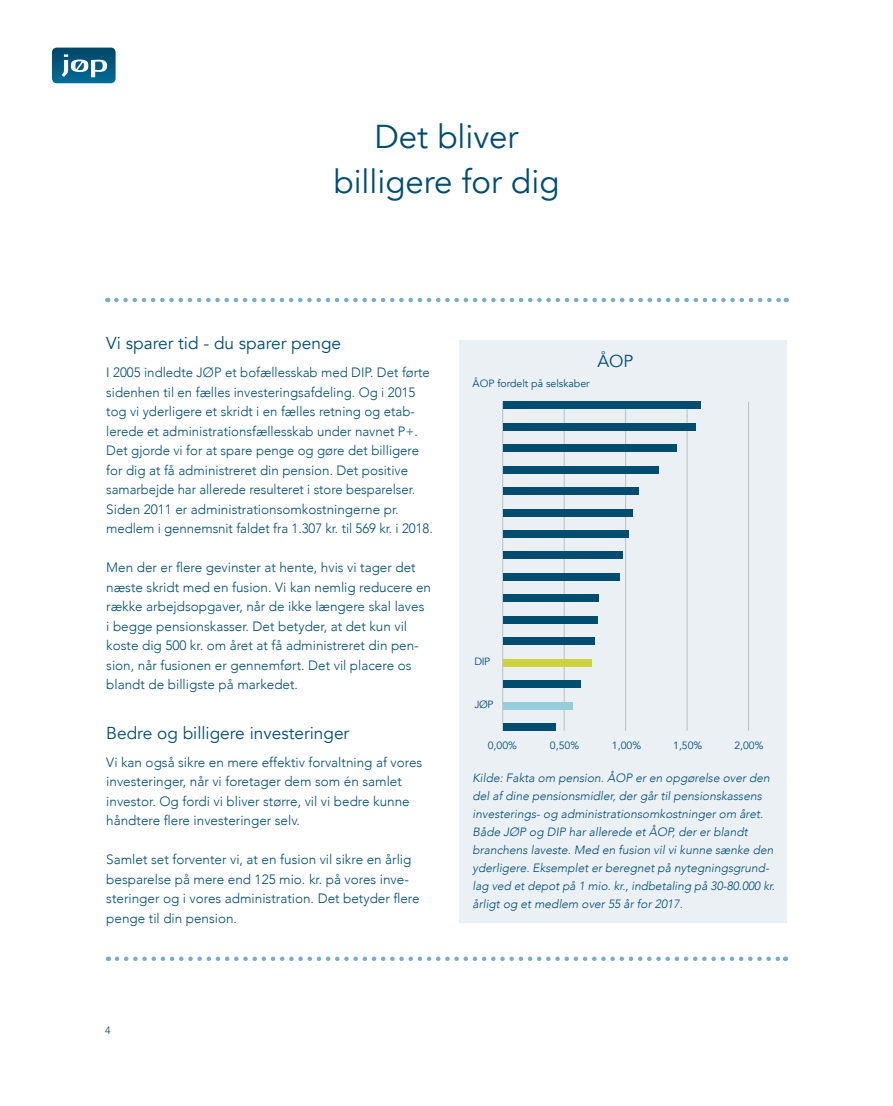
<style>
.page{position:relative;width:893px;height:1106px;background:#fff}
.page>*{position:absolute;margin:0;border:0;box-sizing:border-box;transform-origin:0 0}
.t1{font:33px/45px "Avenir";color:#004d70;text-align:center}
.t2{font:17.25px "Avenir";color:#004d70}
.t3{font:300 13.5px/19.5px "Avenir";color:#004d70}
.t4{font:italic 300 12px/18px "Avenir";color:#004d70}
.t5{font:300 10.65px "Avenir";color:#004d70}
.t6{font:10.5px "Avenir";color:#004d70}
</style>
<div class="page">
<svg style="left:117px;top:956px;width:669px;height:5px"></svg>
<svg style="left:116px;top:298px;width:671px;height:4px"></svg>
<div style="left:459px;top:340px;width:328px;height:583px;background:#ebf0f5"></div>
<hr style="left:502px;top:401px;width:1px;height:330px;background:#bcbec0">
<hr style="left:564px;top:401px;width:1px;height:330px;background:#bcbec0">
<hr style="left:625px;top:401px;width:1px;height:330px;background:#bcbec0">
<hr style="left:687px;top:401px;width:1px;height:330px;background:#bcbec0">
<hr style="left:748px;top:401px;width:1px;height:330px;background:#bcbec0">
<div style="left:503px;top:401px;width:197px;height:7px;background:#004d70"></div>
<div style="left:503px;top:423px;width:193px;height:7px;background:#004d70"></div>
<div style="left:503px;top:444px;width:174px;height:7px;background:#004d70"></div>
<div style="left:503px;top:466px;width:156px;height:7px;background:#004d70"></div>
<div style="left:503px;top:487px;width:136px;height:7px;background:#004d70"></div>
<div style="left:503px;top:509px;width:129px;height:7px;background:#004d70"></div>
<div style="left:503px;top:530px;width:126px;height:7px;background:#004d70"></div>
<div style="left:503px;top:552px;width:120px;height:7px;background:#004d70"></div>
<div style="left:503px;top:573px;width:117px;height:7px;background:#004d70"></div>
<div style="left:503px;top:595px;width:96px;height:7px;background:#004d70"></div>
<div style="left:503px;top:616px;width:95px;height:7px;background:#004d70"></div>
<div style="left:503px;top:638px;width:91px;height:7px;background:#004d70"></div>
<div style="left:503px;top:659px;width:89px;height:7px;background:#cdd13b"></div>
<div style="left:503px;top:681px;width:77px;height:7px;background:#004d70"></div>
<div style="left:503px;top:723px;width:53px;height:8px;background:#004d70"></div>
<div style="left:503px;top:702px;width:69px;height:7px;background:#95cddb"></div>
<svg style="left:52px;top:48px;width:64px;height:35px;background:#2b7594"></svg>
<h1 class="t1" style="left:333px;top:114px;width:227px">Det bliver billigere for dig</h1>
<p class="t2" style="left:106px;top:333px;width:236px">Vi sparer tid - du sparer penge</p>
<p class="t3" style="left:106px;top:363px;width:328px">I 2005 indledte JØP et bofællesskab med DIP. Det førte sidenhen til en fælles investeringsafdeling. Og i 2015 tog vi yderligere et skridt i en fælles retning og etab&shy;lerede et administrationsfællesskab under navnet P+.<br>Det gjorde vi for at spare penge og gøre det billigere for dig at få administreret din pension. Det positive samarbejde har allerede resulteret i store besparelser.<br>Siden 2011 er administrationsomkostningerne pr. medlem i gennemsnit faldet fra 1.307 kr. til 569 kr. i 2018.</p>
<p class="t3" style="left:106px;top:558px;width:326px">Men der er flere gevinster at hente, hvis vi tager det næste skridt med en fusion. Vi kan nemlig reducere en række arbejdsopgaver, når de ikke længere skal laves<br>i begge pensionskasser. Det betyder, at det kun vil koste dig 500 kr. om året at få administreret din pen&shy;sion, når fusionen er gennemført. Det vil placere os blandt de billigste på markedet.</p>
<p class="t2" style="left:106px;top:722px;width:245px">Bedre og billigere investeringer</p>
<p class="t3" style="left:106px;top:752px;width:318px">Vi kan også sikre en mere effektiv forvaltning af vores investeringer, når vi foretager dem som én samlet investor. Og fordi vi bliver større, vil vi bedre kunne håndtere flere investeringer selv.</p>
<p class="t3" style="left:106px;top:850px;width:315px">Samlet set forventer vi, at en fusion vil sikre en årlig besparelse på mere end 125 mio. kr. på vores inve&shy;steringer og i vores administration. Det betyder flere penge til din pension.</p>
<p class="t5" style="left:105px;top:1023px;width:7px">4</p>
<p class="t2" style="left:597px;top:351px;width:38px">ÅOP</p>
<p class="t6" style="left:473px;top:377px;width:119px">ÅOP fordelt på selskaber</p>
<p class="t6" style="left:475px;top:655px;width:17px">DIP</p>
<p class="t6" style="left:475px;top:697px;width:20px">JØP</p>
<p class="t6" style="left:488px;top:739px;width:31px">0,00%</p>
<p class="t6" style="left:550px;top:739px;width:31px">0,50%</p>
<p class="t6" style="left:612px;top:739px;width:31px">1,00%</p>
<p class="t6" style="left:673px;top:739px;width:31px">1,50%</p>
<p class="t6" style="left:734px;top:739px;width:31px">2,00%</p>
<p class="t4" style="left:473px;top:768px;width:304px">Kilde: Fakta om pension. ÅOP er en opgørelse over den del af dine pensionsmidler, der går til pensionskassens investerings- og administrationsomkostninger om året.<br>Både JØP og DIP har allerede et ÅOP, der er blandt branchens laveste. Med en fusion vil vi kunne sænke den yderligere. Eksemplet er beregnet på nytegningsgrund&shy;lag ved et depot på 1 mio. kr., indbetaling på 30-80.000 kr. årligt og et medlem over 55 år for 2017.</p>
</div>
